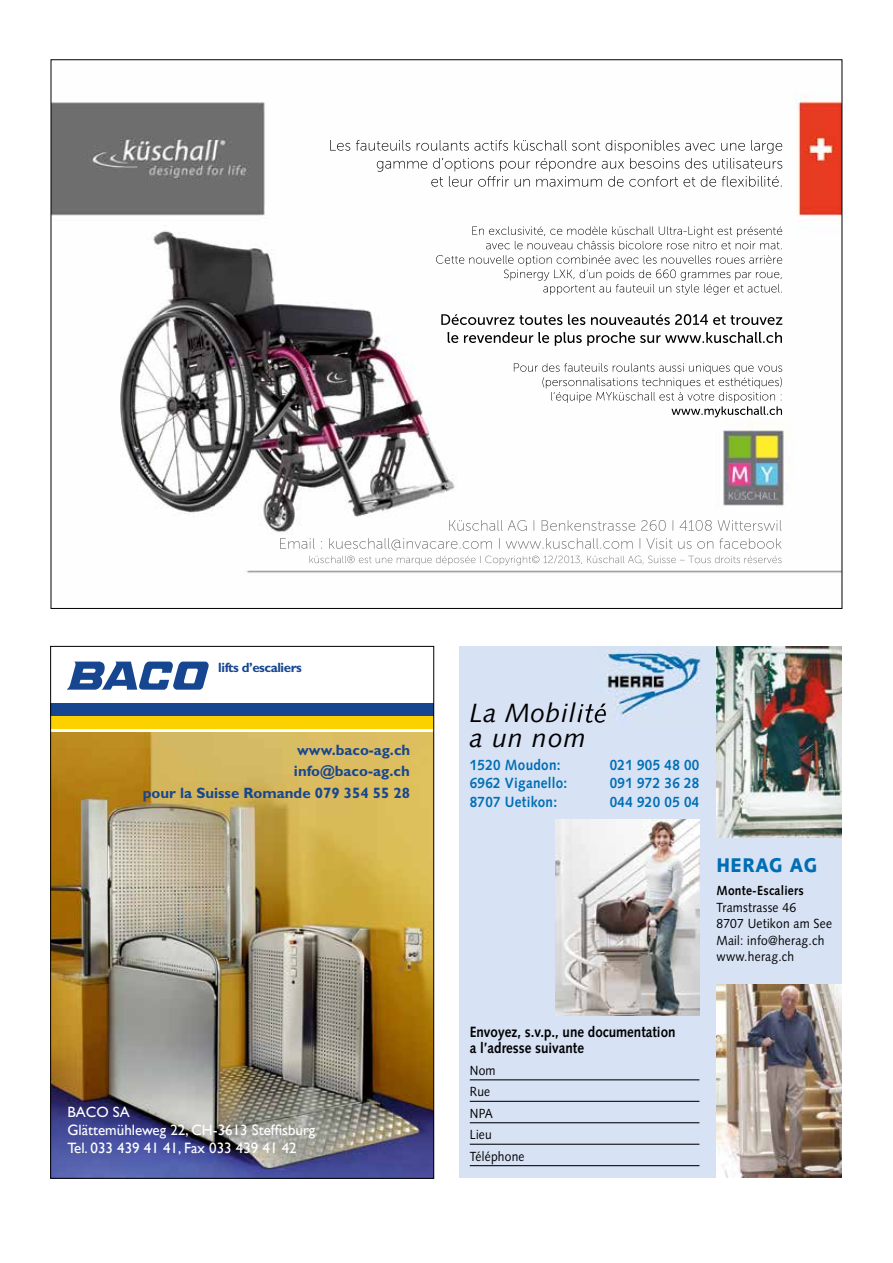
<style>
.page{position:relative;width:893px;height:1263px;background:#fff}
.page>*{position:absolute;margin:0;border:0;box-sizing:border-box;transform-origin:0 0}
.t1{font:italic 700 38.4px "Eurostile";color:#174691;scale:1.3 1}
.t2{font:italic 26.4px/24.8px "Syntax LT Std";letter-spacing:.02em;color:#000}
.t3{font:900 19.8px "Syntax LT Std";letter-spacing:.03em;color:#006eb4;scale:.91 1}
.t4{font:15px/18px "Gill Sans";color:#fff}
.t5{font:700 15px/21.8px "Gill Sans";color:#174691;text-align:right}
.t6{font:700 14.85px "Syntax LT Std";letter-spacing:.02em;color:#006eb4;scale:.91 1}
.t7{font:700 14.85px/16.5px "Syntax LT Std";color:#000;scale:.9 1}
.t8{font:700 13.5px "Gill Sans";letter-spacing:-.035em;color:#174691}
.t9{font:13.2px/21.5px "Syntax LT Std";letter-spacing:.02em;color:#000;scale:.91 1}
.t10{font:700 13.2px "Syntax LT Std";letter-spacing:.02em;color:#000;scale:.91 1}
</style>
<div class="page">
<img style="left:459px;top:646px;width:383px;height:532px">
<img style="left:580px;top:646px;width:124px;height:82px">
<img style="left:580px;top:703px;width:26px;height:20px">
<img style="left:52px;top:733px;width:380px;height:444px">
<svg style="left:67px;top:661px;width:142px;height:29px"></svg>
<div style="left:51px;top:703px;width:383px;height:13px;background:#174691"></div>
<div style="left:51px;top:716px;width:383px;height:12px;background:#fbd100"></div>
<img style="left:53px;top:94px;width:787px;height:479px">
<h1 class="t1" style="left:213px;top:652px;width:29px">S</h1>
<p class="t8" style="left:218px;top:660px;width:85px">lifts d’escaliers</p>
<p class="t5" style="left:143px;top:739px;width:269px">www.baco-ag.ch<br>info@baco-ag.ch<br>pour la Suisse Romande 079 354 55 28</p>
<p class="t4" style="left:67px;top:1103px;width:249px">BACO SA<br>Glättemühleweg 22, CH-3613 Steffisburg<br>Tel. 033 439 41 41, Fax 033 439 41 42</p>
<h2 class="t2" style="left:470px;top:701px;width:139px">La Mobilité a un nom</h2>
<p class="t6" style="left:470px;top:757px;width:101px">1520 Moudon:</p>
<p class="t6" style="left:610px;top:757px;width:100px">021 905 48 00</p>
<p class="t6" style="left:470px;top:775px;width:109px">6962 Viganello:</p>
<p class="t6" style="left:610px;top:775px;width:100px">091 972 36 28</p>
<p class="t6" style="left:470px;top:793px;width:97px">8707 Uetikon:</p>
<p class="t6" style="left:610px;top:793px;width:100px">044 920 05 04</p>
<h3 class="t3" style="left:716px;top:854px;width:112px">HERAG AG</h3>
<p class="t10" style="left:716px;top:883px;width:97px">Monte-Escaliers</p>
<p class="t9" style="left:716px;top:899px;width:129px;line-height:16.5px">Tramstrasse 46<br>8707 Uetikon am See<br>Mail: info@herag.ch www.herag.ch</p>
<p class="t7" style="left:470px;top:1023px;width:230px">Envoyez, s.v.p., une documentation a l’adresse suivante</p>
<p class="t9" style="left:470px;top:1059px;width:62px">Nom<br>Rue<br>NPA<br>Lieu<br>Téléphone</p>
</div>
